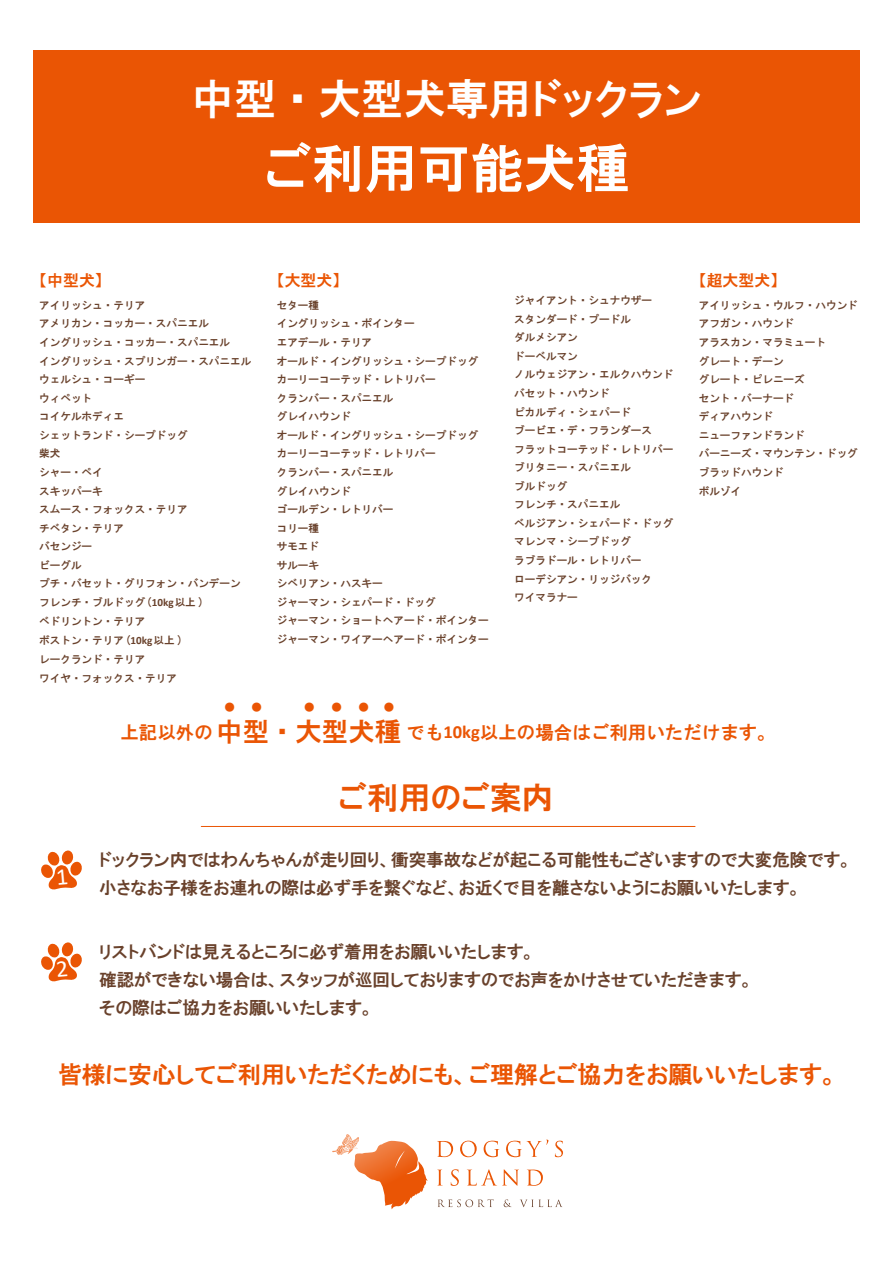
<style>
.page{position:relative;width:893px;height:1263px;background:#fff}
.page>*{position:absolute;margin:0;border:0;box-sizing:border-box;transform-origin:0 0}
.t1{font:53.1px "HGP Gothic E";color:#fff}
.t2{font:42.45px "HGP Gothic E";color:#fff}
.t3{font:31.8px "HGP Gothic E";color:#ea5504}
.t4{font:23.85px "HGP Gothic E";color:#ea5504}
.t5{font:18.45px "HG Gothic E";color:#ea5504}
.t6{font:17.55px/27.6px "HGP Gothic E";color:#69412b}
.t7{font:15.9px "HG Gothic E";color:#ea5504}
.t8{font:10.65px/18.6px "HG Gothic E";color:#69412b}
.t9{font:10.5px "HG Gothic E";color:#ea5504}
.s1{font-family:"HGP Gothic E"}
.s2{font-family:"Calibri";font-weight:700;font-size:11.1px}
.s3{font-size:26.4px}
.s4{font-family:"Calibri";font-weight:700}
.s5{font-family:"HGS Gothic E"}
</style>
<div class="page">
<div style="left:33px;top:50px;width:827px;height:173px;background:#ea5504"></div>
<svg style="left:437px;top:1141px;width:16px;height:16px"></svg>
<svg style="left:460px;top:1141px;width:17px;height:16px"></svg>
<svg style="left:484px;top:1141px;width:15px;height:16px"></svg>
<svg style="left:506px;top:1139px;width:42px;height:18px"></svg>
<svg style="left:555px;top:1141px;width:8px;height:16px"></svg>
<svg style="left:437px;top:1169px;width:5px;height:16px"></svg>
<svg style="left:451px;top:1169px;width:8px;height:17px"></svg>
<svg style="left:467px;top:1169px;width:52px;height:17px"></svg>
<svg style="left:527px;top:1169px;width:16px;height:17px"></svg>
<svg style="left:438px;top:1199px;width:56px;height:8px"></svg>
<svg style="left:504px;top:1199px;width:8px;height:8px"></svg>
<svg style="left:520px;top:1199px;width:42px;height:8px"></svg>
<svg style="left:332px;top:1134px;width:96px;height:75px"></svg>
<hr style="left:201px;top:826px;width:494px;height:1px;background:#ea5504">
<svg style="left:41px;top:850px;width:41px;height:40px"></svg>
<svg style="left:41px;top:942px;width:41px;height:40px"></svg>
<h2 class="t2" style="left:192px;top:78px;width:512px">中型・大型犬専用ドックラン</h2>
<h1 class="t1" style="left:264px;top:141px;width:367px">ご利用可能犬種</h1>
<h3 class="t7" style="left:31px;top:272px;width:81px">【中型犬】</h3>
<p class="t8" style="left:39px;top:296px;width:214px">アイリッシュ・テリア<br>アメリカン・コッカー・スパニエル<br>イングリッシュ・コッカー・スパニエル<br>イングリッシュ・スプリンガー・スパニエルウェルシュ・コーギー<br>ウィペット<br>コイケルホディエ<br>シェットランド・シープドッグ<br>柴犬<br>シャー・ペイ<br>スキッパーキ<br>スムース・フォックス・テリア<br>チベタン・テリア<br>バセンジー<br>ビーグル<br>プチ・バセット・グリフォン・バンデーンフレンチ・ブルドッグ <span class="s1">(</span><span class="s2">10kg</span>以上 <span class="s1">)<br></span>ベドリントン・テリア<br>ボストン・テリア <span class="s1">(</span><span class="s2">10kg</span>以上 <span class="s1">)<br></span>レークランド・テリア<br>ワイヤ・フォックス・テリア</p>
<h3 class="t7" style="left:269px;top:272px;width:81px">【大型犬】</h3>
<p class="t8" style="left:277px;top:296px;width:214px">セター種<br>イングリッシュ・ポインター<br>エアデール・テリア<br>オールド・イングリッシュ・シープドッグカーリーコーテッド・レトリバー<br>クランバー・スパニエル<br>グレイハウンド<br>オールド・イングリッシュ・シープドッグカーリーコーテッド・レトリバー<br>クランバー・スパニエル<br>グレイハウンド<br>ゴールデン・レトリバー<br>コリー種<br>サモエド<br>サルーキ<br>シベリアン・ハスキー<br>ジャーマン・シェパード・ドッグ<br>ジャーマン・ショートヘアード・ポインタージャーマン・ワイアーヘアード・ポインター</p>
<p class="t8" style="left:514px;top:291px;width:161px">ジャイアント・シュナウザー<br>スタンダード・プードル<br>ダルメシアン<br>ドーベルマン<br>ノルウェジアン・エルクハウンドバセット・ハウンド<br>ピカルディ・シェパード<br>ブービエ・デ・フランダース<br>フラットコーテッド・レトリバーブリタニー・スパニエル<br>ブルドッグ<br>フレンチ・スパニエル<br>ベルジアン・シェパード・ドッグマレンマ・シープドッグ<br>ラブラドール・レトリバー<br>ローデシアン・リッジバック<br>ワイマラナー</p>
<p class="t9" style="left:384px;top:702px;width:12px">●</p>
<h3 class="t7" style="left:691px;top:272px;width:97px">【超大型犬】</h3>
<p class="t8" style="left:699px;top:296px;width:161px">アイリッシュ・ウルフ・ハウンドアフガン・ハウンド<br>アラスカン・マラミュート<br>グレート・デーン<br>グレート・ピレニーズ<br>セント・バーナード<br>ディアハウンド<br>ニューファンドランド<br>バーニーズ・マウンテン・ドッグブラッドハウンド<br>ボルゾイ</p>
<h3 class="t5" style="left:120px;top:723px;width:657px">上記以外の<span class="s3">中型・大型犬種</span>でも<span class="s4">10kg</span><span class="s5">以上</span>の場合はご利用いただけます。</h3>
<h3 class="t3" style="left:339px;top:781px;width:216px">ご利用のご案内</h3>
<h3 class="t6" style="left:99px;top:846px;width:754px">ドックラン内ではわんちゃんが走り回り、衝突事故などが起こる可能性もございますので大変危険です。小さなお子様をお連れの際は必ず手を繋ぐなど、お近くで目を離さないようにお願いいたします。</h3>
<h3 class="t6" style="left:99px;top:938px;width:656px">リストバンドは見えるところに必ず着用をお願いいたします。<br>確認ができない場合は、スタッフが巡回しておりますのでお声をかけさせていただきます。その際はご協力をお願いいたします。</h3>
<h3 class="t4" style="left:58px;top:1063px;width:782px">皆様に安心してご利用いただくためにも、ご理解とご協力をお願いいたします。</h3>
</div>
